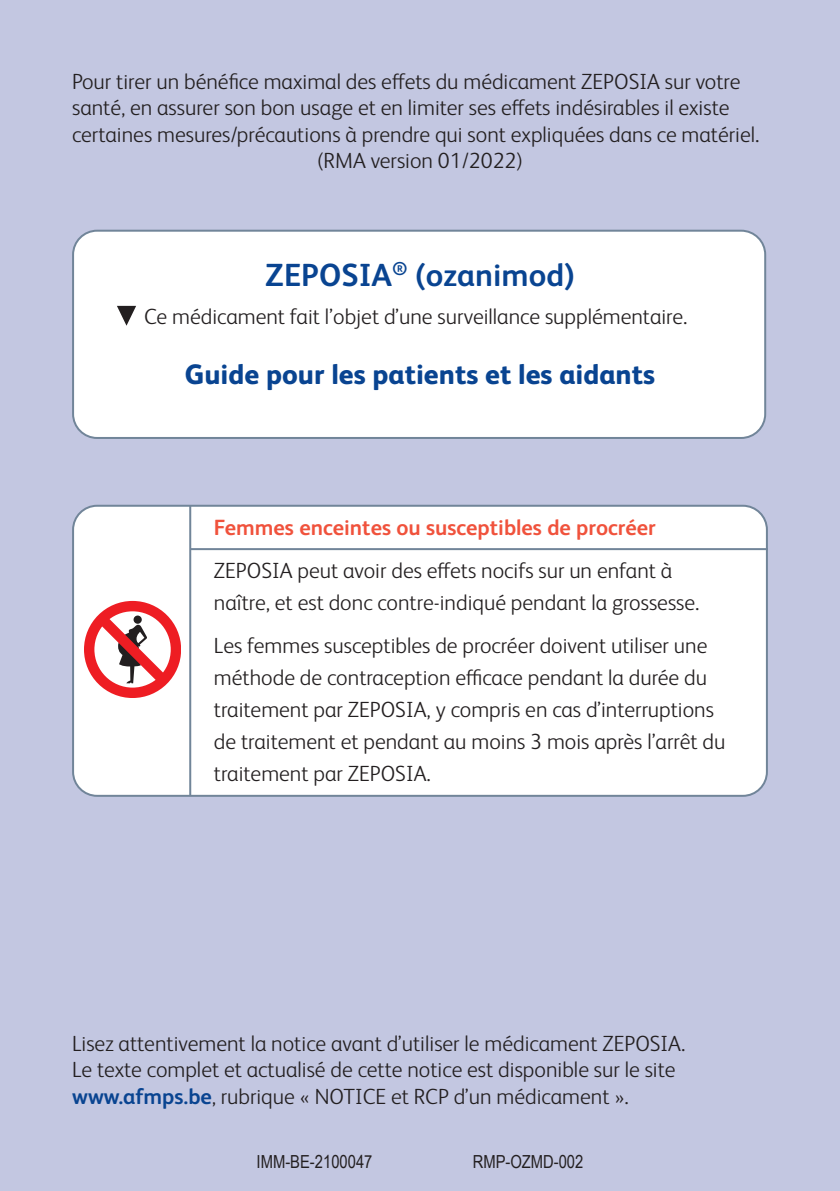
<style>
.page{position:relative;width:840px;height:1191px;background:#fff}
.page>*{position:absolute;margin:0;border:0;box-sizing:border-box;transform-origin:0 0}
.t1{font:700 32px "BMS Humanity";color:#094491}
.t2{font:800 28px "BMS Humanity";color:#094491}
.t3{font:300 22px/32px "BMS Humanity";color:#231f20}
.t4{font:700 22px "BMS Humanity";color:#f0523c}
.t5{font:18px "Arial Narrow";color:#231f20}
.s1{font-weight:700;color:#094491}
</style>
<div class="page">
<div style="left:0;top:0;width:839px;height:1191px;background:#c3c7e1"></div>
<div style="left:73px;top:506px;width:693px;height:290px;background:#fff;border-radius:24px"></div>
<div style="left:72px;top:505px;width:695px;height:292px;border:2px solid #718599;border-radius:24px"></div>
<div style="left:73px;top:231px;width:691px;height:207px;background:#fff;border-radius:24px"></div>
<div style="left:72px;top:230px;width:693px;height:209px;border:2px solid #718599;border-radius:24px"></div>
<hr style="left:189px;top:506px;width:2px;height:290px;background:#718599">
<hr style="left:190px;top:548px;width:577px;height:2px;background:#718599">
<svg style="left:117px;top:305px;width:19px;height:21px"></svg>
<svg style="left:86px;top:603px;width:93px;height:93px"></svg>
<p class="t3" style="left:72px;top:67px;width:688px;line-height:26.4px">Pour tirer un bénéfice maximal des effets du médicament ZEPOSIA sur votre santé, en assurer son bon usage et en limiter ses effets indésirables il existe certaines mesures/précautions à prendre qui sont expliquées dans ce matériel.</p>
<p class="t3" style="left:316px;top:143px;width:208px">(RMA version 01/2022)</p>
<p class="t1" style="left:265px;top:252px;width:311px">ZEPOSIA<sup>®</sup> (ozanimod)</p>
<p class="t3" style="left:144px;top:299px;width:544px">Ce médicament fait l’objet d’une surveillance supplémentaire.</p>
<p class="t2" style="left:185px;top:352px;width:471px">Guide pour les patients et les aidants</p>
<p class="t4" style="left:214px;top:511px;width:443px">Femmes enceintes ou susceptibles de procréer</p>
<p class="t3" style="left:214px;top:553px;width:487px">ZEPOSIA peut avoir des effets nocifs sur un enfant à naître, et est donc contre-indiqué pendant la grossesse.</p>
<p class="t3" style="left:214px;top:628px;width:512px">Les femmes susceptibles de procréer doivent utiliser une méthode de contraception efficace pendant la durée du traitement par ZEPOSIA, y compris en cas d’interruptions de traitement et pendant au moins 3 mois après l’arrêt du traitement par ZEPOSIA.</p>
<p class="t3" style="left:72px;top:1026px;width:614px">Lisez attentivement la notice avant d’utiliser le médicament ZEPOSIA.</p>
<p class="t3" style="left:72px;top:1055px;width:604px;line-height:26.4px">Le texte complet et actualisé de cette notice est disponible sur le site <span class="s1">www.afmps.be</span>, rubrique « NOTICE et RCP d’un médicament ».</p>
<p class="t5" style="left:256px;top:1148px;width:117px">IMM-BE-2100047</p>
<p class="t5" style="left:472px;top:1148px;width:112px">RMP-OZMD-002</p>
</div>
